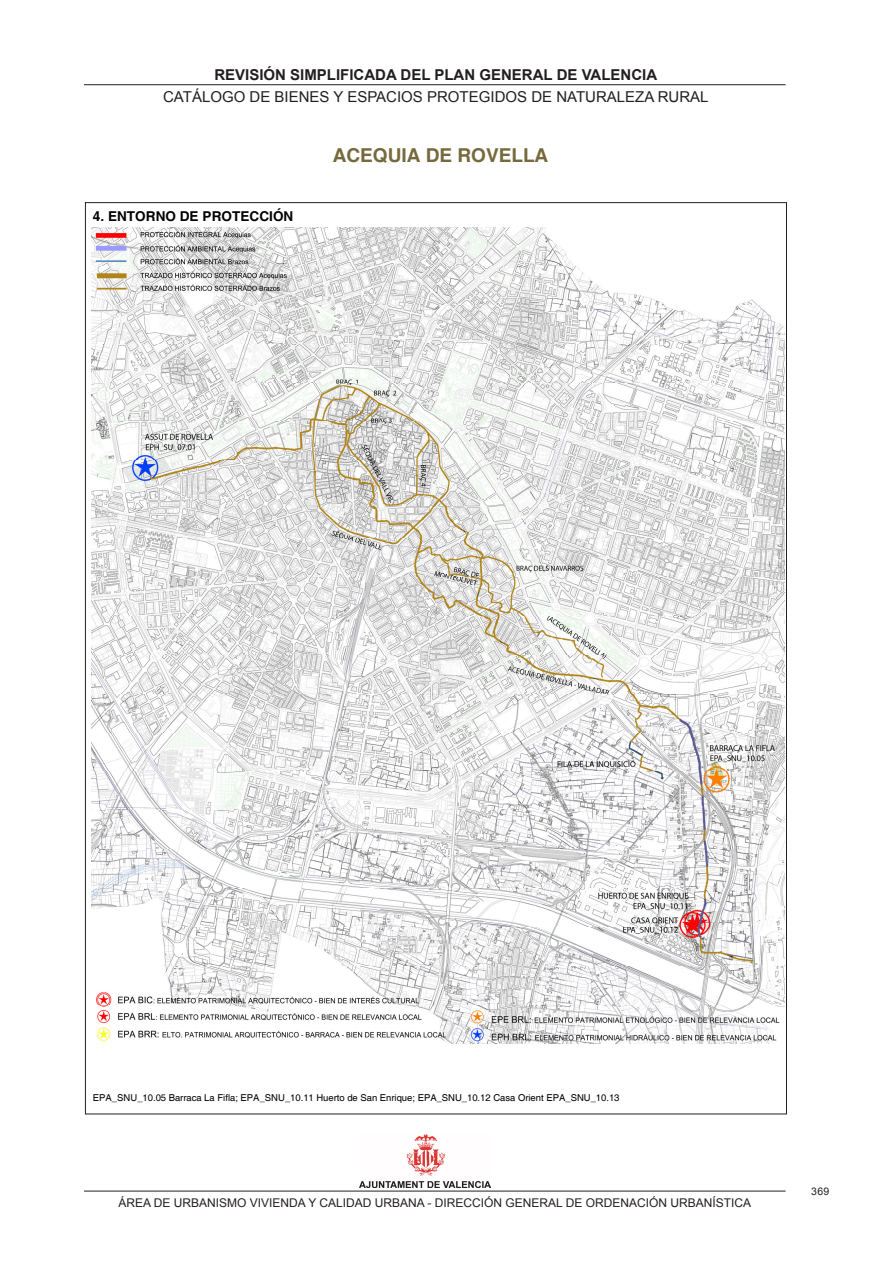
<style>
.page{position:relative;width:893px;height:1263px;background:#fff}
.page>*{position:absolute;margin:0;border:0;box-sizing:border-box;transform-origin:0 0}
.t1{font:700 19.05px "Helvetica";letter-spacing:-.005em;color:#766a3d}
.t2{font:15px "Arial";color:#231f20}
.t3{font:700 15px "Arial";color:#231f20}
.t4{font:700 13.5px "Helvetica";color:#000}
.t5{font:12px "Arial";color:#231f20}
.t6{font:10.5px "Arial";color:#231f20}
.t7{font:9.45px "Helvetica";color:#000}
</style>
<div class="page">
<hr style="left:84px;top:84px;width:702px;height:1px;background:#231f20">
<hr style="left:84px;top:1191px;width:702px;height:1px;background:#231f20">
<img style="left:359px;top:1134px;width:131px;height:53px">
<img style="left:92px;top:227px;width:693px;height:816px">
<h2 class="t3" style="left:214px;top:65px;width:444px">REVISIÓN SIMPLIFICADA DEL PLAN GENERAL DE VALENCIA</h2>
<h2 class="t2" style="left:163px;top:87px;width:547px">CATÁLOGO DE BIENES Y ESPACIOS PROTEGIDOS DE NATURALEZA RURAL</h2>
<p class="t4" style="left:93px;top:208px;width:202px">4. ENTORNO DE PROTECCIÓN</p>
<p class="t1" style="left:333px;top:144px;width:217px">ACEQUIA DE ROVELLA</p>
<p class="t7" style="left:93px;top:1092px;width:528px">EPA_SNU_10.05 Barraca La Fifla; EPA_SNU_10.11 Huerto de San Enrique; EPA_SNU_10.12 Casa Orient EPA_SNU_10.13</p>
<p class="t5" style="left:118px;top:1195px;width:634px">ÁREA DE URBANISMO VIVIENDA Y CALIDAD URBANA - DIRECCIÓN GENERAL DE ORDENACIÓN URBANÍSTICA</p>
<p class="t6" style="left:811px;top:1184px;width:19px">369</p>
</div>
